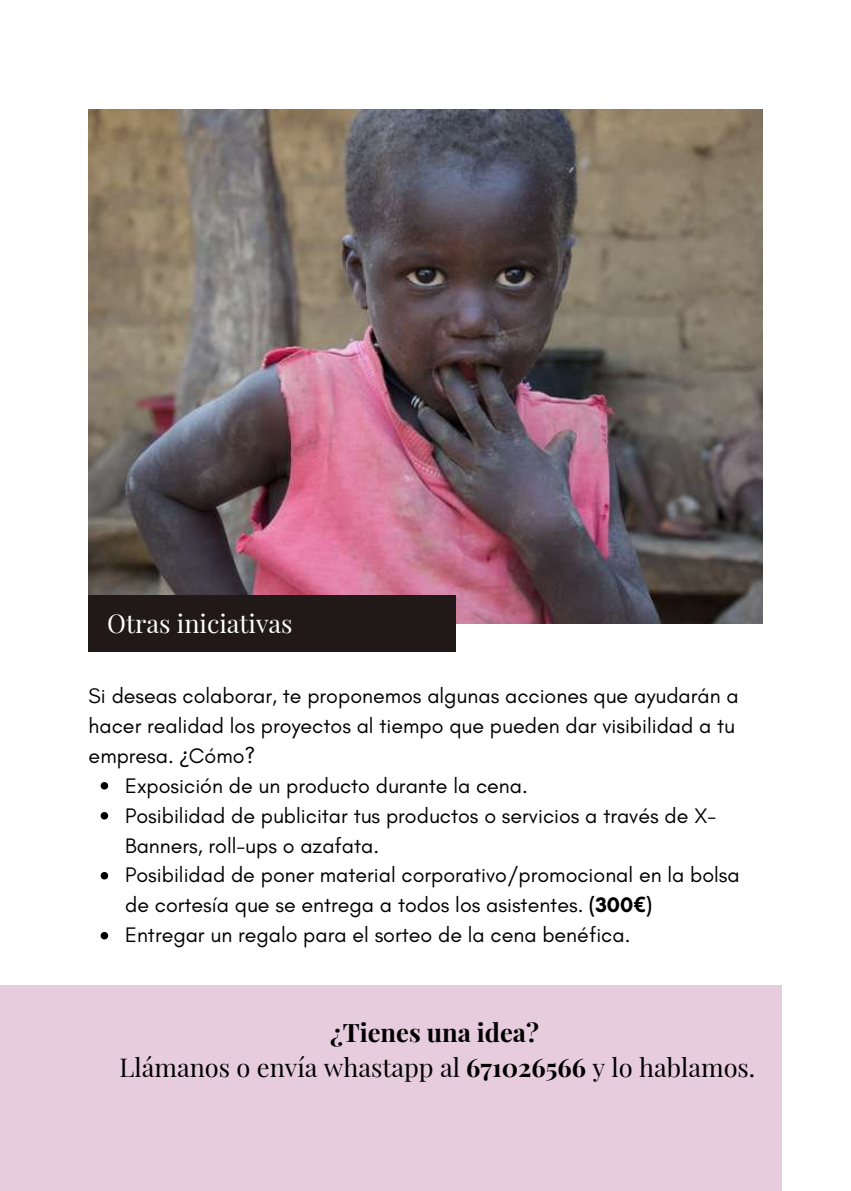
<style>
.page{position:relative;width:851px;height:1191px;background:#fff}
.page>*{position:absolute;margin:0;border:0;box-sizing:border-box;transform-origin:0 0}
.t1{font:25.4px/34.4px "Playfair Display";color:#000;text-align:center}
.t2{font:25.4px "Playfair Display";color:#fff}
.t3{font:21.4px/30px "Glacial Indifference";color:#000}
.s1{font-family:"Noto Sans"}
.s2{font-weight:700}
.s3{font-family:"Noto Sans";font-weight:700}
</style>
<div class="page">
<img style="left:88px;top:109px;width:674px;height:515px">
<div style="left:88px;top:595px;width:368px;height:57px;background:#201917"></div>
<svg style="left:101px;top:782px;width:7px;height:8px"></svg>
<svg style="left:101px;top:812px;width:7px;height:8px"></svg>
<svg style="left:101px;top:872px;width:7px;height:7px"></svg>
<svg style="left:101px;top:932px;width:7px;height:7px"></svg>
<div style="left:0;top:985px;width:781px;height:205px;background:#e6ccdd"></div>
<p class="t2" style="left:107px;top:605px;width:187px">Otras iniciativas</p>
<p class="t3" style="left:89px;top:680px;width:651px">Si deseas colaborar, te proponemos algunas acciones que ayudarán a hacer realidad los proyectos al tiempo que pueden dar visibilidad a tu empresa. <span class="s1">¿</span>Cómo?</p>
<p class="t3" style="left:125px;top:770px;width:616px">Exposición de un producto durante la cena.<br>Posibilidad de publicitar tus productos o servicios a través de X-Banners, roll-ups o azafata.<br>Posibilidad de poner material corporativo/promocional en la bolsa de cortesía que se entrega a todos los asistentes. <span class="s2">(300</span><span class="s3">€</span><span class="s2">)<br></span>Entregar un regalo para el sorteo de la cena benéfica.</p>
<p class="t1" style="left:119px;top:1014px;width:637px"><span class="s2">¿Tienes una idea?<br></span>Llámanos o envía whastapp al <span class="s2">671026566</span> y lo hablamos.</p>
</div>
